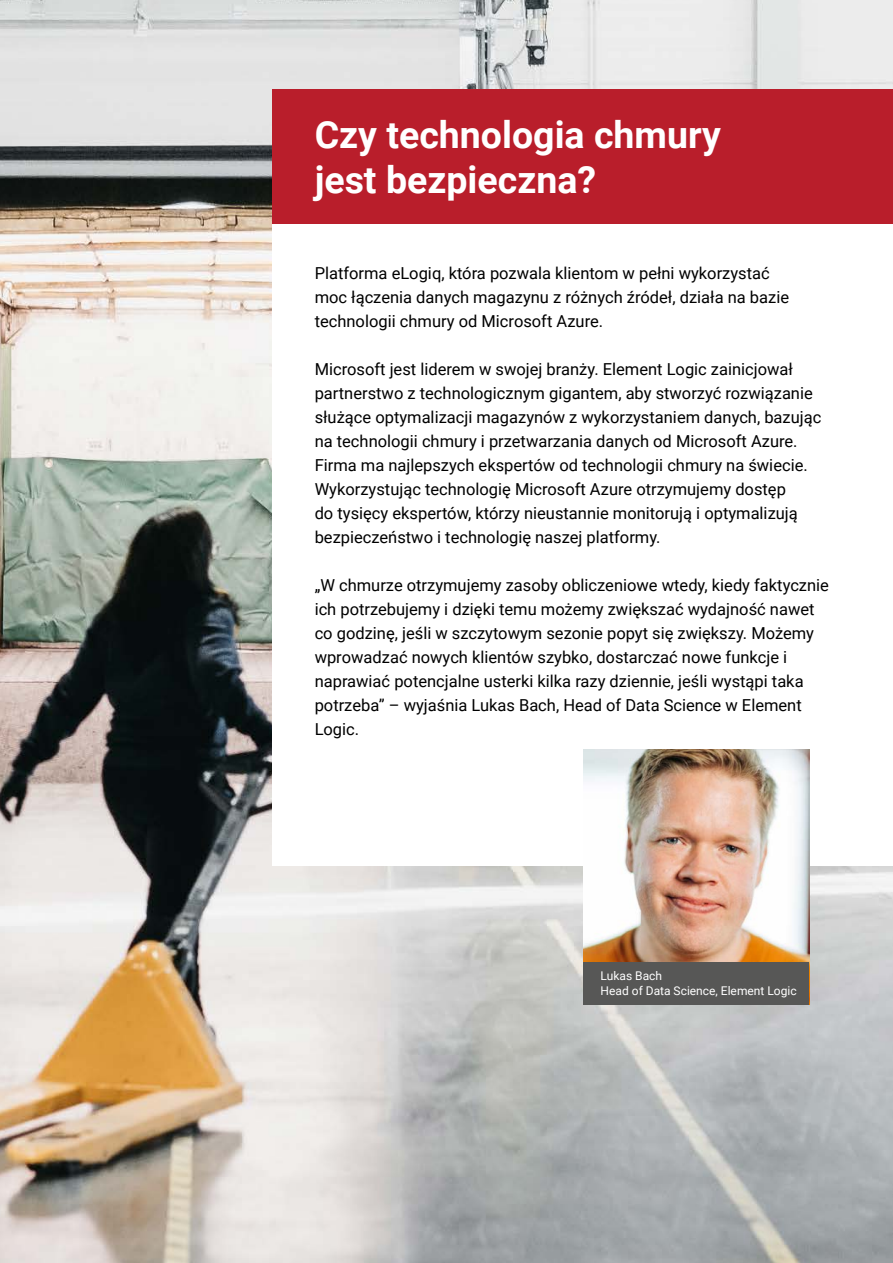
<style>
.page{position:relative;width:893px;height:1263px;background:#fff}
.page>*{position:absolute;margin:0;border:0;box-sizing:border-box;transform-origin:0 0}
.t1{font:700 37.5px/45px "Roboto";color:#fff}
.t2{font:16.5px/24px "Roboto";color:#000}
.t3{font:12px/14.4px "Roboto";color:#fff}
</style>
<div class="page">
<img style="left:0;top:0;width:893px;height:1263px">
<div style="left:272px;top:224px;width:621px;height:641px;background:#fff"></div>
<div style="left:272px;top:89px;width:621px;height:135px;background:#b91e2b"></div>
<img style="left:584px;top:749px;width:225px;height:213px">
<div style="left:584px;top:962px;width:225px;height:42px;background:#575756"></div>
<h1 class="t1" style="left:315px;top:111px;width:408px">Czy technologia chmury jest bezpieczna?</h1>
<p class="t2" style="left:315px;top:260px;width:476px">Platforma eLogiq, która pozwala klientom w pełni wykorzystać moc łączenia danych magazynu z różnych źródeł, działa na bazie technologii chmury od Microsoft Azure.</p>
<p class="t2" style="left:315px;top:356px;width:508px">Microsoft jest liderem w swojej branży. Element Logic zainicjował partnerstwo z technologicznym gigantem, aby stworzyć rozwiązanie służące optymalizacji magazynów z wykorzystaniem danych, bazując na technologii chmury i przetwarzania danych od Microsoft Azure.<br>Firma ma najlepszych ekspertów od technologii chmury na świecie.<br>Wykorzystując technologię Microsoft Azure otrzymujemy dostęp<br>do tysięcy ekspertów, którzy nieustannie monitorują i optymalizują bezpieczeństwo i technologię naszej platformy.</p>
<p class="t2" style="left:315px;top:573px;width:516px">„W chmurze otrzymujemy zasoby obliczeniowe wtedy, kiedy faktycznie ich potrzebujemy i dzięki temu możemy zwiększać wydajność nawet co godzinę, jeśli w szczytowym sezonie popyt się zwiększy. Możemy wprowadzać nowych klientów szybko, dostarczać nowe funkcje i naprawiać potencjalne usterki kilka razy dziennie, jeśli wystąpi taka potrzeba” – wyjaśnia Lukas Bach, Head of Data Science w Element Logic.</p>
<p class="t3" style="left:601px;top:968px;width:197px">Lukas Bach<br>Head of Data Science, Element Logic</p>
</div>
